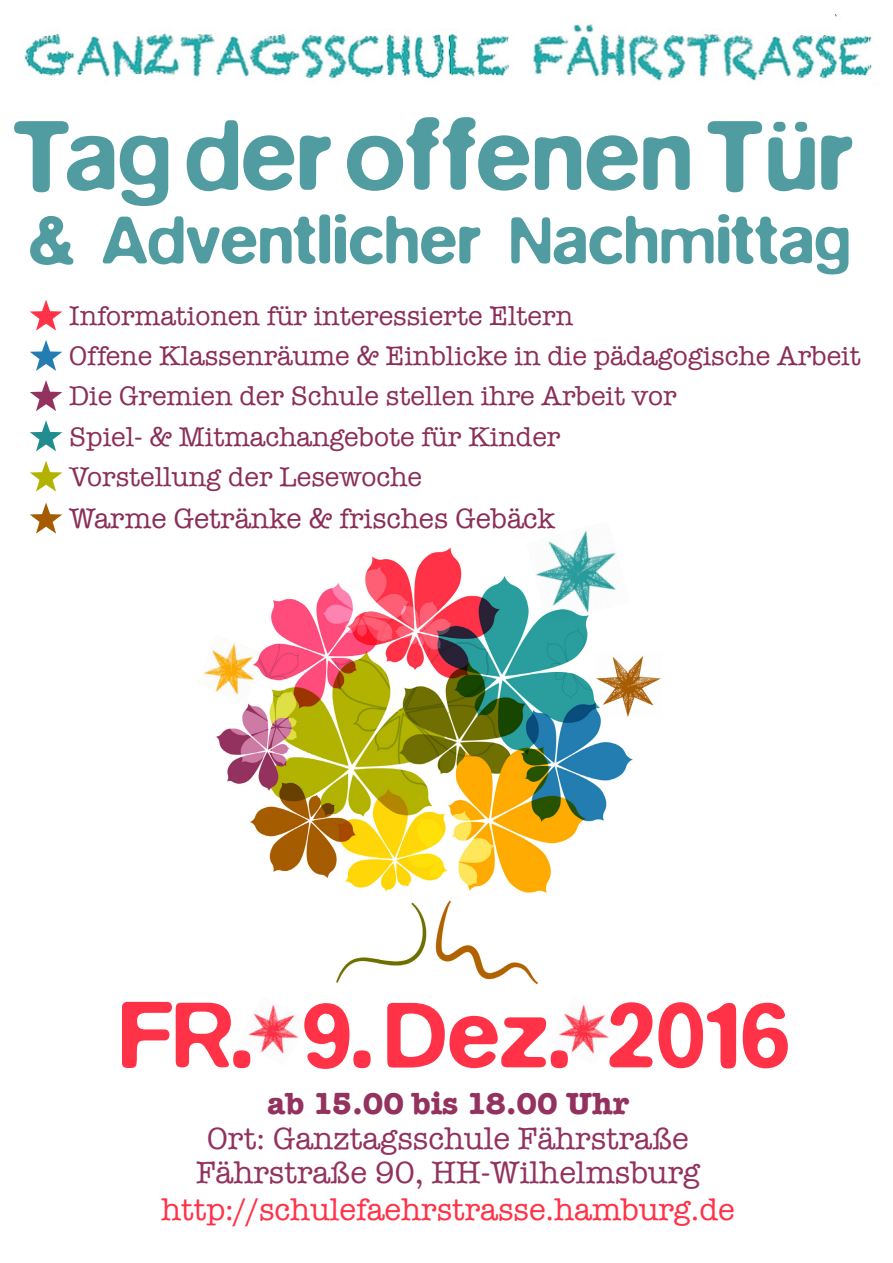
<style>
.page{position:relative;width:893px;height:1263px;background:#fff}
.page>*{position:absolute;margin:0;border:0;box-sizing:border-box;transform-origin:0 0}
.t1{font:500 102px "Blur";color:#509ca0}
.t2{font:500 96.45px "Blur";color:#ff3247}
.t3{font:500 69.15px "Blur";color:#509ca0}
.t4{font:31.5px "American Typewriter";color:#93325f}
.t5{font:31.5px "American Typewriter";color:#ff3247}
.t6{font:700 31.5px "American Typewriter";color:#93325f}
.t7{font:28.65px "American Typewriter";color:#8b2f58}
.t8{font:27.45px "American Typewriter";color:#8b2f58}
</style>
<div class="page">
<img style="left:216px;top:547px;width:417px;height:438px">
<svg style="left:30px;top:300px;width:32px;height:31px"></svg>
<svg style="left:30px;top:340px;width:32px;height:31px"></svg>
<svg style="left:30px;top:380px;width:32px;height:31px"></svg>
<svg style="left:30px;top:420px;width:32px;height:31px"></svg>
<svg style="left:30px;top:461px;width:32px;height:31px"></svg>
<svg style="left:30px;top:503px;width:32px;height:31px"></svg>
<img style="left:24px;top:13px;width:848px;height:68px">
<img style="left:204px;top:635px;width:61px;height:68px">
<img style="left:595px;top:653px;width:66px;height:64px">
<img style="left:526px;top:530px;width:104px;height:94px">
<img style="left:248px;top:1004px;width:51px;height:50px">
<img style="left:559px;top:1004px;width:50px;height:50px">
<p class="t1" style="left:12px;top:96px;width:843px">Tag der offenen Tür</p>
<p class="t3" style="left:28px;top:200px;width:824px">&amp; Adventlicher Nachmittag</p>
<p class="t8" style="left:69px;top:295px;width:506px">Informationen für interessierte Eltern</p>
<p class="t8" style="left:69px;top:335px;width:793px">Offene Klassenräume &amp; Einblicke in die pädagogische Arbeit</p>
<p class="t8" style="left:69px;top:375px;width:609px">Die Gremien der Schule stellen ihre Arbeit vor</p>
<p class="t8" style="left:69px;top:415px;width:493px">Spiel- &amp; Mitmachangebote für Kinder</p>
<p class="t8" style="left:69px;top:456px;width:354px">Vorstellung der Lesewoche</p>
<p class="t7" style="left:69px;top:496px;width:487px">Warme Getränke &amp; frisches Gebäck</p>
<p class="t2" style="left:119px;top:979px;width:673px">FR. 9. Dez. 2016</p>
<p class="t6" style="left:267px;top:1077px;width:363px">ab 15.00 bis 18.00 Uhr</p>
<p class="t4" style="left:207px;top:1114px;width:483px">Ort: Ganztagsschule Fährstraße</p>
<p class="t4" style="left:196px;top:1149px;width:505px">Fährstraße 90, HH-Wilhelmsburg</p>
<p class="t5" style="left:161px;top:1185px;width:575px">http://schulefaehrstrasse.hamburg.de</p>
</div>
